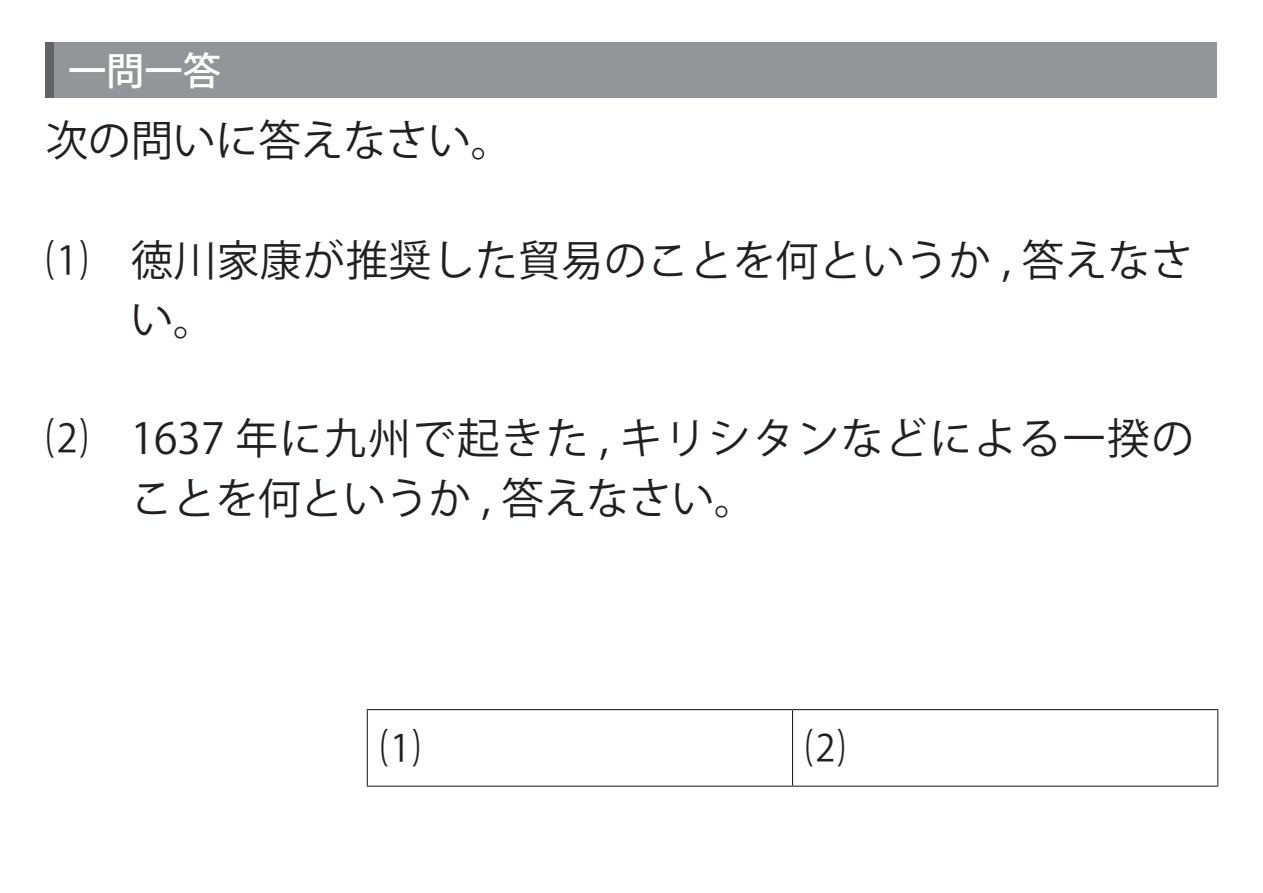
<style>
.page{position:relative;width:1263px;height:893px;background:#fff}
.page>*{position:absolute;margin:0;border:0;box-sizing:border-box;transform-origin:0 0}
.t1{font:42.45px/59.6px "Koz Go Pr 6 N";letter-spacing:.04em;color:#231f20}
.t2{font:42.45px/59.6px "Koz Go Pr 6 N";letter-spacing:.01em;color:#231f20}
.t3{font:40.35px "Koz Go Pr 6 N";color:#231f20}
.t4{font:500 38.25px "Koz Go Pr 6 N";color:#fff}
</style>
<div class="page">
<div style="left:46px;top:43px;width:1171px;height:55px;background:#939598"></div>
<div style="left:46px;top:43px;width:8px;height:55px;background:#636366"></div>
<hr style="left:367px;top:709px;width:425px;height:1px;background:#231f20">
<hr style="left:367px;top:710px;width:1px;height:76px;background:#231f20">
<hr style="left:792px;top:709px;width:426px;height:1px;background:#231f20">
<hr style="left:792px;top:710px;width:1px;height:76px;background:#231f20">
<hr style="left:1217px;top:710px;width:1px;height:76px;background:#231f20">
<hr style="left:367px;top:786px;width:425px;height:1px;background:#231f20">
<hr style="left:792px;top:786px;width:426px;height:1px;background:#231f20">
<p class="t4" style="left:68px;top:49px;width:155px">一問一答</p>
<p class="t2" style="left:46px;top:112px;width:469px">次の問いに答えなさい。</p>
<p class="t2" style="left:131px;top:231px;width:1064px;text-indent:-85px">⑴ 徳川家康が推奨した貿易のことを何というか , 答えなさい。</p>
<p class="t1" style="left:131px;top:410px;width:1065px;text-indent:-85px">⑵ 1637 年に九州で起きた , キリシタンなどによる一揆のことを何というか , 答えなさい。</p>
<p class="t3" style="left:380px;top:726px;width:42px">⑴</p>
<p class="t3" style="left:805px;top:726px;width:42px">⑵</p>
</div>
